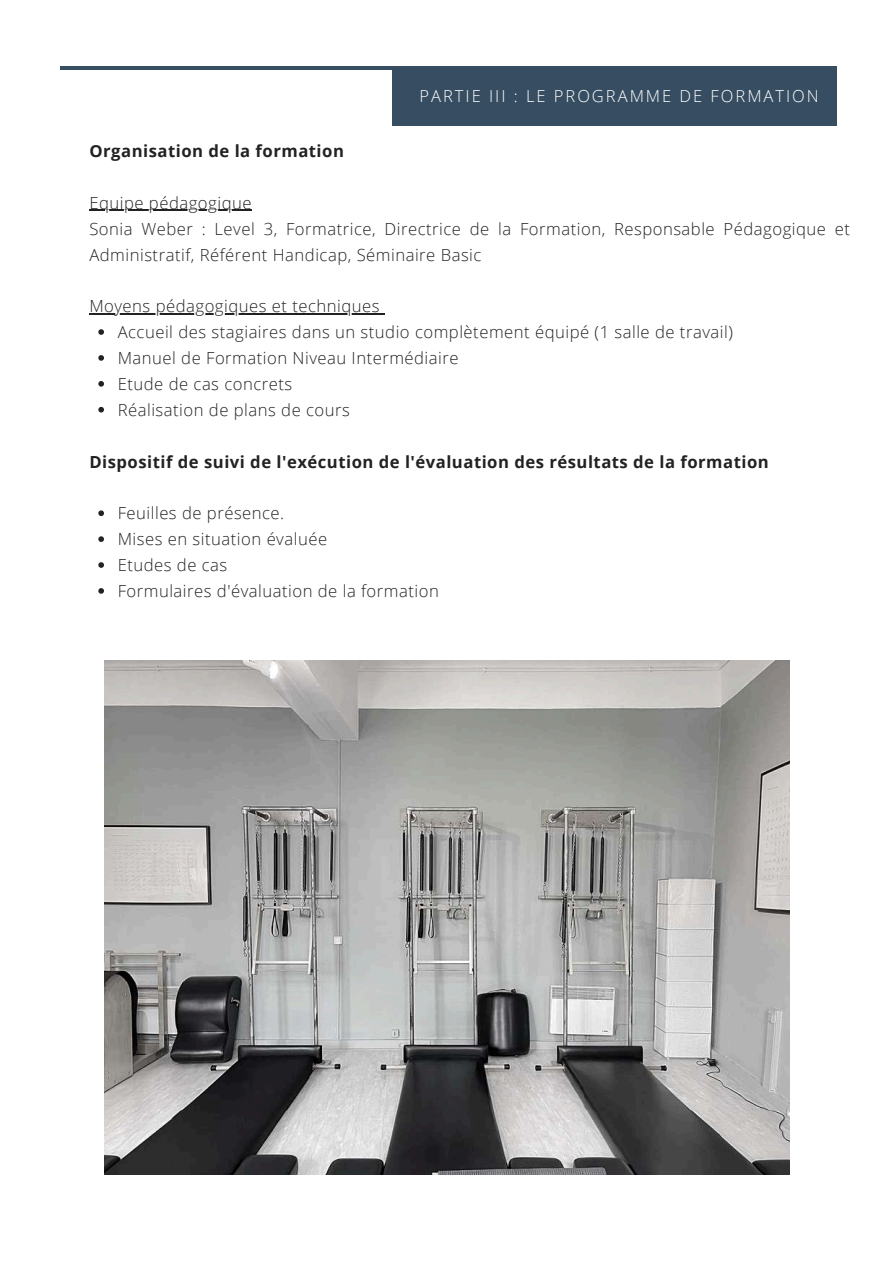
<style>
.page{position:relative;width:894px;height:1264px;background:#fff}
.page>*{position:absolute;margin:0;border:0;box-sizing:border-box;transform-origin:0 0}
.t1{font:300 16.65px/25.8px "Open Sans";letter-spacing:.03em;color:#222}
.t2{font:700 16.65px "Open Sans";letter-spacing:.03em;color:#222}
.t3{font:300 16.5px "Open Sans";letter-spacing:.12em;color:#fff}
</style>
<div class="page">
<hr style="left:61px;top:66px;width:770px;height:4px;background:#364d62">
<div style="left:393px;top:66px;width:443px;height:60px;background:#364d62"></div>
<img style="left:104px;top:661px;width:684px;height:513px">
<hr style="left:89px;top:210px;width:163px;height:1px;background:#222">
<hr style="left:89px;top:313px;width:291px;height:1px;background:#222">
<svg style="left:98px;top:329px;width:6px;height:6px"></svg>
<svg style="left:98px;top:355px;width:6px;height:6px"></svg>
<svg style="left:98px;top:381px;width:6px;height:5px"></svg>
<svg style="left:98px;top:407px;width:6px;height:5px"></svg>
<svg style="left:98px;top:510px;width:6px;height:6px"></svg>
<svg style="left:98px;top:536px;width:6px;height:6px"></svg>
<svg style="left:98px;top:562px;width:6px;height:6px"></svg>
<svg style="left:98px;top:588px;width:6px;height:5px"></svg>
<p class="t3" style="left:419px;top:84px;width:401px">PARTIE III : LE PROGRAMME DE FORMATION</p>
<p class="t2" style="left:89px;top:139px;width:256px">Organisation de la formation</p>
<p class="t1" style="left:89px;top:189px;width:762px">Equipe pédagogique<br>Sonia Weber : Level 3, Formatrice, Directrice de la Formation, Responsable Pédagogique et<br>Administratif, Référent Handicap, Séminaire Basic</p>
<p class="t1" style="left:118px;top:293px;width:616px;text-indent:-28px">Moyens pédagogiques et techniques<br>Accueil des stagiaires dans un studio complètement équipé (1 salle de travail)<br>Manuel de Formation Niveau Intermédiaire<br>Etude de cas concrets<br>Réalisation de plans de cours</p>
<p class="t2" style="left:89px;top:450px;width:680px">Dispositif de suivi de l'exécution de l'évaluation des résultats de la formation</p>
<p class="t1" style="left:118px;top:500px;width:322px">Feuilles de présence.<br>Mises en situation évaluée<br>Etudes de cas<br>Formulaires d'évaluation de la formation</p>
</div>
